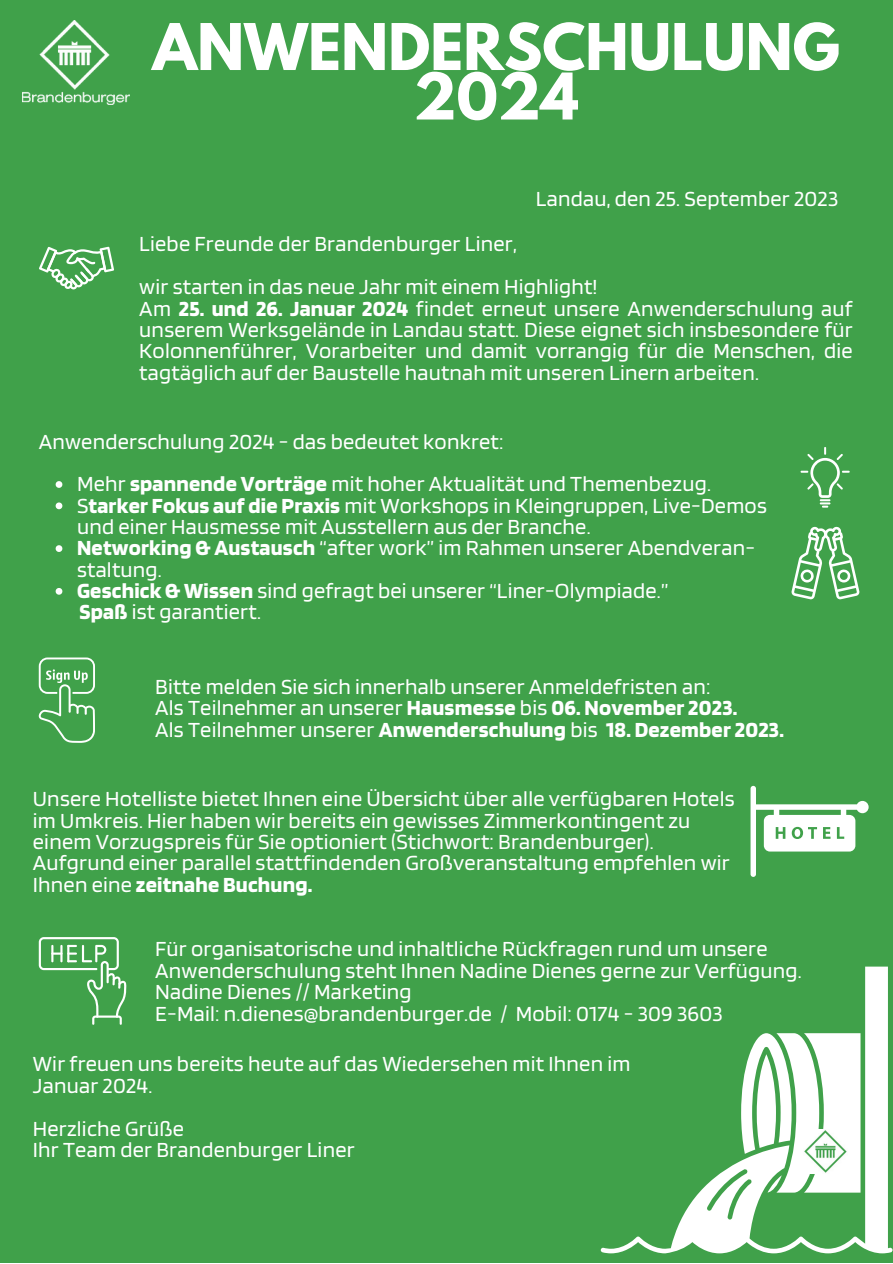
<style>
.page{position:relative;width:893px;height:1264px;background:#fff}
.page>*{position:absolute;margin:0;border:0;box-sizing:border-box;transform-origin:0 0}
.t1{font:700 57px/49.5px "League Spartan";color:#fff;text-align:center}
.t2{font:22.5px/21.3px "Blinker";letter-spacing:.01em;color:#fff}
.t3{font:700 22.5px "Blinker";letter-spacing:.01em;color:#fff}
.s1{font-weight:700}
.s2{font-weight:400}
</style>
<div class="page">
<div style="left:0;top:0;width:892px;height:1262px;background:#40a14a"></div>
<svg style="left:600px;top:966px;width:292px;height:287px"></svg>
<img style="left:803px;top:1129px;width:44px;height:44px">
<svg style="left:39px;top:247px;width:75px;height:42px"></svg>
<svg style="left:800px;top:447px;width:49px;height:60px"></svg>
<svg style="left:791px;top:526px;width:68px;height:73px"></svg>
<img style="left:23px;top:20px;width:106px;height:85px">
<svg style="left:39px;top:657px;width:56px;height:86px"></svg>
<svg style="left:750px;top:785px;width:118px;height:91px"></svg>
<div style="left:794px;top:829px;width:6px;height:7px;background:#fff;border-radius:50%"></div>
<svg style="left:39px;top:937px;width:87px;height:87px"></svg>
<svg style="left:56px;top:481px;width:6px;height:7px"></svg>
<svg style="left:56px;top:502px;width:6px;height:7px"></svg>
<svg style="left:56px;top:545px;width:6px;height:7px"></svg>
<svg style="left:56px;top:588px;width:6px;height:6px"></svg>
<p class="t1" style="left:152px;top:30px;width:689px">ANWENDERSCHULUNG<br>2024</p>
<p class="t2" style="left:536px;top:187px;width:304px">Landau, den 25. September 2023</p>
<p class="t2" style="left:139px;top:233px;width:379px">Liebe Freunde der Brandenburger Liner,</p>
<p class="t2" style="left:139px;top:275px;width:459px">wir starten in das neue Jahr mit einem Highlight!</p>
<p class="t2" style="left:139px;top:297px;width:715px;text-align:justify">Am <span class="s1">25. und 26. Januar 2024</span> findet erneut unsere Anwenderschulung auf unserem Werksgelände in Landau statt. Diese eignet sich insbesondere für Kolonnenführer, Vorarbeiter und damit vorrangig für die Menschen, die tagtäglich auf der Baustelle hautnah mit unseren Linern arbeiten.</p>
<p class="t2" style="left:39px;top:430px;width:466px">Anwenderschulung 2024 - das bedeutet konkret:</p>
<p class="t2" style="left:77px;top:472px;width:635px">Mehr <span class="s1">spannende Vorträge</span> mit hoher Aktualität und Themenbezug.</p>
<p class="t2" style="left:77px;top:494px;width:691px">S<span class="s1">tarker Fokus auf die Praxis</span> mit Workshops in Kleingruppen, Live-Demos und einer Hausmesse mit Ausstellern aus der Branche.</p>
<p class="t2" style="left:77px;top:536px;width:679px"><span class="s1">Networking &amp; Austausch</span> “after work” im Rahmen unserer Abendveran&shy;staltung.</p>
<p class="t2" style="left:77px;top:579px;width:592px"><span class="s1">Geschick &amp; Wissen</span> sind gefragt bei unserer “Liner-Olympiade.”</p>
<p class="t2" style="left:79px;top:600px;width:183px"><span class="s1">Spaß</span> ist garantiert.</p>
<p class="t2" style="left:155px;top:675px;width:556px">Bitte melden Sie sich innerhalb unserer Anmeldefristen an:</p>
<p class="t2" style="left:155px;top:696px;width:583px">Als Teilnehmer an unserer <span class="s1">Hausmesse</span> bis <span class="s1">06. November 2023.</span></p>
<p class="t3" style="left:155px;top:715px;width:630px"><span class="s2">Als Teilnehmer unserer</span> Anwenderschulung <span class="s2">bis</span> 18. Dezember 2023.</p>
<p class="t2" style="left:33px;top:787px;width:703px">Unsere Hotelliste bietet Ihnen eine Übersicht über alle verfügbaren Hotels im Umkreis. Hier haben wir bereits ein gewisses Zimmerkontingent zu einem Vorzugspreis für Sie optioniert (Stichwort: Brandenburger).<br>Aufgrund einer parallel stattfindenden Großveranstaltung empfehlen wir Ihnen eine <span class="s1">zeitnahe Buchung.</span></p>
<p class="t2" style="left:155px;top:937px;width:648px">Für organisatorische und inhaltliche Rückfragen rund um unsere<br>Anwenderschulung steht Ihnen Nadine Dienes gerne zur Verfügung.</p>
<p class="t2" style="left:155px;top:980px;width:258px">Nadine Dienes // Marketing</p>
<p class="t2" style="left:155px;top:1001px;width:569px">E-Mail: n.dienes@brandenburger.de / Mobil: 0174 - 309 3603</p>
<p class="t2" style="left:33px;top:1052px;width:599px">Wir freuen uns bereits heute auf das Wiedersehen mit Ihnen im</p>
<p class="t2" style="left:33px;top:1074px;width:121px">Januar 2024.</p>
<p class="t2" style="left:33px;top:1116px;width:153px">Herzliche Grüße</p>
<p class="t2" style="left:33px;top:1138px;width:323px">Ihr Team der Brandenburger Liner</p>
</div>
